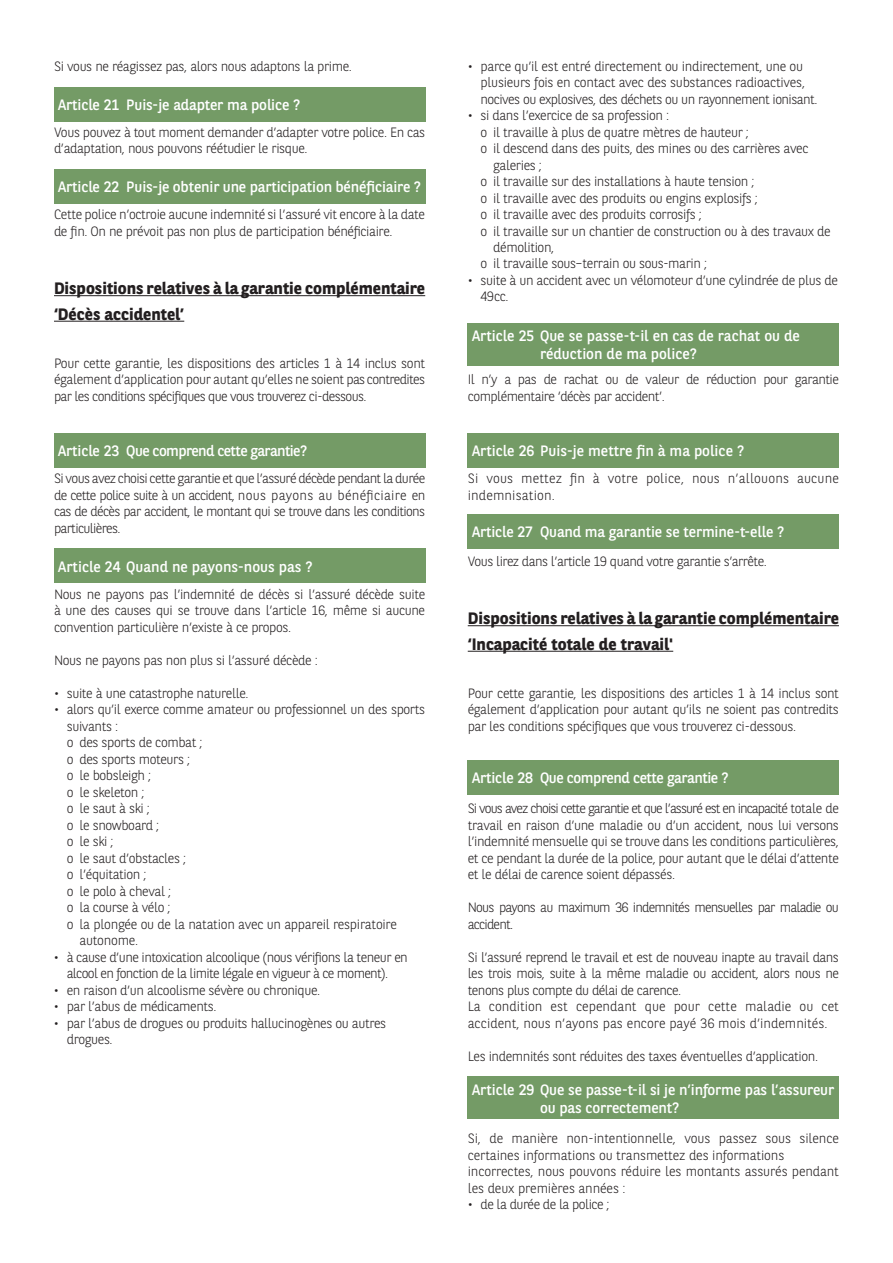
<style>
.page{position:relative;width:893px;height:1263px;background:#fff}
.page>*{position:absolute;margin:0;border:0;box-sizing:border-box;transform-origin:0 0}
.t1{font:700 16.5px/25.5px "BNPP Sans";color:#231f20}
.t2{font:15px/18px "BNPP Sans";letter-spacing:-.01em;color:#fff}
.t3{font:15px "BNPP Sans";letter-spacing:-.04em;color:#fff}
.t4{font:15px "BNPP Sans";letter-spacing:-.03em;color:#fff}
.t5{font:300 13.5px/16.5px "BNPP Sans";letter-spacing:-.03em;color:#231f20}
.t6{font:300 13.5px/16.5px "BNPP Sans";letter-spacing:-.01em;color:#231f20}
.t7{font:300 13.5px/16.5px "BNPP Sans";letter-spacing:-.05em;color:#231f20;text-align:center}
.t8{font:300 13.5px/16.5px "BNPP Sans";letter-spacing:.01em;color:#231f20}
.t9{font:300 13.5px/16.5px "BNPP Sans";letter-spacing:-.06em;color:#231f20}
</style>
<div class="page">
<hr style="left:54px;top:295px;width:371px;height:1px;background:#231f20">
<hr style="left:54px;top:321px;width:130px;height:1px;background:#231f20">
<div style="left:54px;top:87px;width:371px;height:34px;background:#749b66"></div>
<div style="left:54px;top:170px;width:371px;height:34px;background:#749b66"></div>
<div style="left:54px;top:434px;width:371px;height:34px;background:#749b66"></div>
<div style="left:54px;top:549px;width:371px;height:34px;background:#749b66"></div>
<hr style="left:468px;top:625px;width:371px;height:1px;background:#231f20">
<hr style="left:468px;top:651px;width:205px;height:1px;background:#231f20">
<div style="left:468px;top:323px;width:371px;height:43px;background:#749b66"></div>
<div style="left:468px;top:434px;width:371px;height:34px;background:#749b66"></div>
<div style="left:468px;top:514px;width:371px;height:34px;background:#749b66"></div>
<div style="left:468px;top:760px;width:371px;height:34px;background:#749b66"></div>
<div style="left:468px;top:1077px;width:371px;height:42px;background:#749b66"></div>
<p class="t5" style="left:54px;top:57px;width:299px">Si vous ne réagissez pas, alors nous adaptons la prime.</p>
<p class="t2" style="left:58px;top:95px;width:244px">Article 21 Puis-je adapter ma police ?</p>
<p class="t5" style="left:54px;top:123px;width:373px">Vous pouvez à tout moment demander d’adapter votre police. En cas d’adaptation, nous pouvons réétudier le risque.</p>
<p class="t2" style="left:58px;top:177px;width:364px">Article 22 Puis-je obtenir une participation bénéficiaire ?</p>
<p class="t5" style="left:54px;top:205px;width:373px">Cette police n’octroie aucune indemnité si l’assuré vit encore à la date de fin. On ne prévoit pas non plus de participation bénéficiaire.</p>
<p class="t1" style="left:54px;top:275px;width:373px">Dispositions relatives à la garantie complémentaire ‘Décès accidentel’</p>
<p class="t5" style="left:54px;top:354px;width:373px;text-align:justify">Pour cette garantie, les dispositions des articles 1 à 14 inclus sont également d’application pour autant qu’elles ne soient pas contredites par les conditions spécifiques que vous trouverez ci-dessous.</p>
<p class="t3" style="left:58px;top:441px;width:250px">Article 23 Que comprend cette garantie?</p>
<p class="t5" style="left:54px;top:469px;width:373px;text-align:justify">Si vous avez choisi cette garantie et que l’assuré décède pendant la durée de cette police suite à un accident, nous payons au bénéficiaire en cas de décès par accident, le montant qui se trouve dans les conditions particulières.</p>
<p class="t2" style="left:58px;top:557px;width:256px">Article 24 Quand ne payons-nous pas ?</p>
<p class="t5" style="left:54px;top:585px;width:373px;text-align:justify">Nous ne payons pas l’indemnité de décès si l’assuré décède suite à une des causes qui se trouve dans l’article 16, même si aucune convention particulière n’existe à ce propos.</p>
<p class="t5" style="left:54px;top:651px;width:265px">Nous ne payons pas non plus si l’assuré décède :</p>
<p class="t5" style="left:54px;top:684px;width:196px">• suite à une catastrophe naturelle.</p>
<p class="t5" style="left:54px;top:700px;width:373px">• alors qu’il exerce comme amateur ou professionnel un des sports</p>
<p class="t5" style="left:67px;top:717px;width:53px">suivants :</p>
<p class="t5" style="left:67px;top:733px;width:137px">o des sports de combat ;</p>
<p class="t5" style="left:67px;top:750px;width:125px">o des sports moteurs ;</p>
<p class="t5" style="left:67px;top:766px;width:86px">o le bobsleigh ;</p>
<p class="t5" style="left:67px;top:783px;width:79px">o le skeleton ;</p>
<p class="t5" style="left:67px;top:799px;width:85px">o le saut à ski ;</p>
<p class="t5" style="left:67px;top:816px;width:94px">o le snowboard ;</p>
<p class="t5" style="left:67px;top:832px;width:48px">o le ski ;</p>
<p class="t5" style="left:67px;top:849px;width:121px">o le saut d’obstacles ;</p>
<p class="t5" style="left:67px;top:865px;width:81px">o l’équitation ;</p>
<p class="t5" style="left:67px;top:882px;width:106px">o le polo à cheval ;</p>
<p class="t5" style="left:67px;top:898px;width:105px">o la course à vélo ;</p>
<p class="t5" style="left:67px;top:915px;width:332px">o la plongée ou de la natation avec un appareil respiratoire</p>
<p class="t5" style="left:79px;top:931px;width:60px">autonome.</p>
<p class="t7" style="left:54px;top:948px;width:355px">• à cause d’une intoxication alcoolique (nous vérifions la teneur en alcool en fonction de la limite légale en vigueur à ce moment).</p>
<p class="t5" style="left:54px;top:981px;width:268px">• en raison d’un alcoolisme sévère ou chronique.</p>
<p class="t5" style="left:54px;top:997px;width:164px">• par l’abus de médicaments.</p>
<p class="t5" style="left:67px;top:1014px;width:321px;text-indent:-13px">• par l’abus de drogues ou produits hallucinogènes ou autres drogues.</p>
<p class="t5" style="left:480px;top:57px;width:339px;text-indent:-13px">• parce qu’il est entré directement ou indirectement, une ou plusieurs fois en contact avec des substances radioactives, nocives ou explosives, des déchets ou un rayonnement ionisant.</p>
<p class="t5" style="left:468px;top:106px;width:203px">• si dans l’exercice de sa profession :</p>
<p class="t5" style="left:480px;top:123px;width:270px">o il travaille à plus de quatre mètres de hauteur ;</p>
<p class="t5" style="left:480px;top:139px;width:330px">o il descend dans des puits, des mines ou des carrières avec</p>
<p class="t5" style="left:493px;top:156px;width:50px">galeries ;</p>
<p class="t5" style="left:480px;top:172px;width:275px">o il travaille sur des installations à haute tension ;</p>
<p class="t5" style="left:480px;top:189px;width:279px">o il travaille avec des produits ou engins explosifs ;</p>
<p class="t5" style="left:480px;top:205px;width:223px">o il travaille avec des produits corrosifs ;</p>
<p class="t5" style="left:480px;top:222px;width:352px">o il travaille sur un chantier de construction ou à des travaux de</p>
<p class="t5" style="left:493px;top:238px;width:63px">démolition,</p>
<p class="t5" style="left:480px;top:255px;width:228px">o il travaille sous–terrain ou sous-marin ;</p>
<p class="t5" style="left:480px;top:271px;width:359px;text-indent:-13px">• suite à un accident avec un vélomoteur d’une cylindrée de plus de<br>49cc.</p>
<p class="t2" style="left:540px;top:326px;width:261px;text-indent:-68px">Article 25 Que se passe-t-il en cas de rachat ou de réduction de ma police?</p>
<p class="t5" style="left:468px;top:370px;width:373px">Il n’y a pas de rachat ou de valeur de réduction pour garantie complémentaire ‘décès par accident’.</p>
<p class="t2" style="left:472px;top:441px;width:274px">Article 26 Puis-je mettre fin à ma police ?</p>
<p class="t8" style="left:468px;top:469px;width:373px">Si vous mettez fin à votre police, nous n’allouons aucune indemnisation.</p>
<p class="t2" style="left:472px;top:522px;width:314px">Article 27 Quand ma garantie se termine-t-elle ?</p>
<p class="t5" style="left:468px;top:552px;width:301px">Vous lirez dans l’article 19 quand votre garantie s’arrête.</p>
<p class="t1" style="left:468px;top:605px;width:373px">Dispositions relatives à la garantie complémentaire ‘Incapacité totale de travail'</p>
<p class="t5" style="left:468px;top:684px;width:373px;text-align:justify">Pour cette garantie, les dispositions des articles 1 à 14 inclus sont également d’application pour autant qu’ils ne soient pas contredits par les conditions spécifiques que vous trouverez ci-dessous.</p>
<p class="t4" style="left:472px;top:768px;width:258px">Article 28 Que comprend cette garantie ?</p>
<p class="t5" style="left:468px;top:799px;width:373px;text-align:justify">Si vous avez choisi cette garantie et que l’assuré est en incapacité totale de travail en raison d’une maladie ou d’un accident, nous lui versons l’indemnité mensuelle qui se trouve dans les conditions particulières, et ce pendant la durée de la police, pour autant que le délai d’attente et le délai de carence soient dépassés.</p>
<p class="t9" style="left:468px;top:898px;width:373px">Nous payons au maximum 36 indemnités mensuelles par maladie ou accident.</p>
<p class="t5" style="left:468px;top:948px;width:373px">Si l’assuré reprend le travail et est de nouveau inapte au travail dans les trois mois, suite à la même maladie ou accident, alors nous ne tenons plus compte du délai de carence.<br>La condition est cependant que pour cette maladie ou cet accident, nous n’ayons pas encore payé 36 mois d’indemnités.</p>
<p class="t5" style="left:468px;top:1047px;width:352px">Les indemnités sont réduites des taxes éventuelles d’application.</p>
<p class="t2" style="left:540px;top:1080px;width:296px;text-indent:-68px">Article 29 Que se passe-t-il si je n’informe pas l’assureur ou pas correctement?</p>
<p class="t6" style="left:468px;top:1129px;width:373px">Si, de manière non-intentionnelle, vous passez sous silence certaines informations ou transmettez des informations incorrectes, nous pouvons réduire les montants assurés pendant les deux premières années :</p>
<p class="t5" style="left:468px;top:1195px;width:143px">• de la durée de la police ;</p>
</div>
